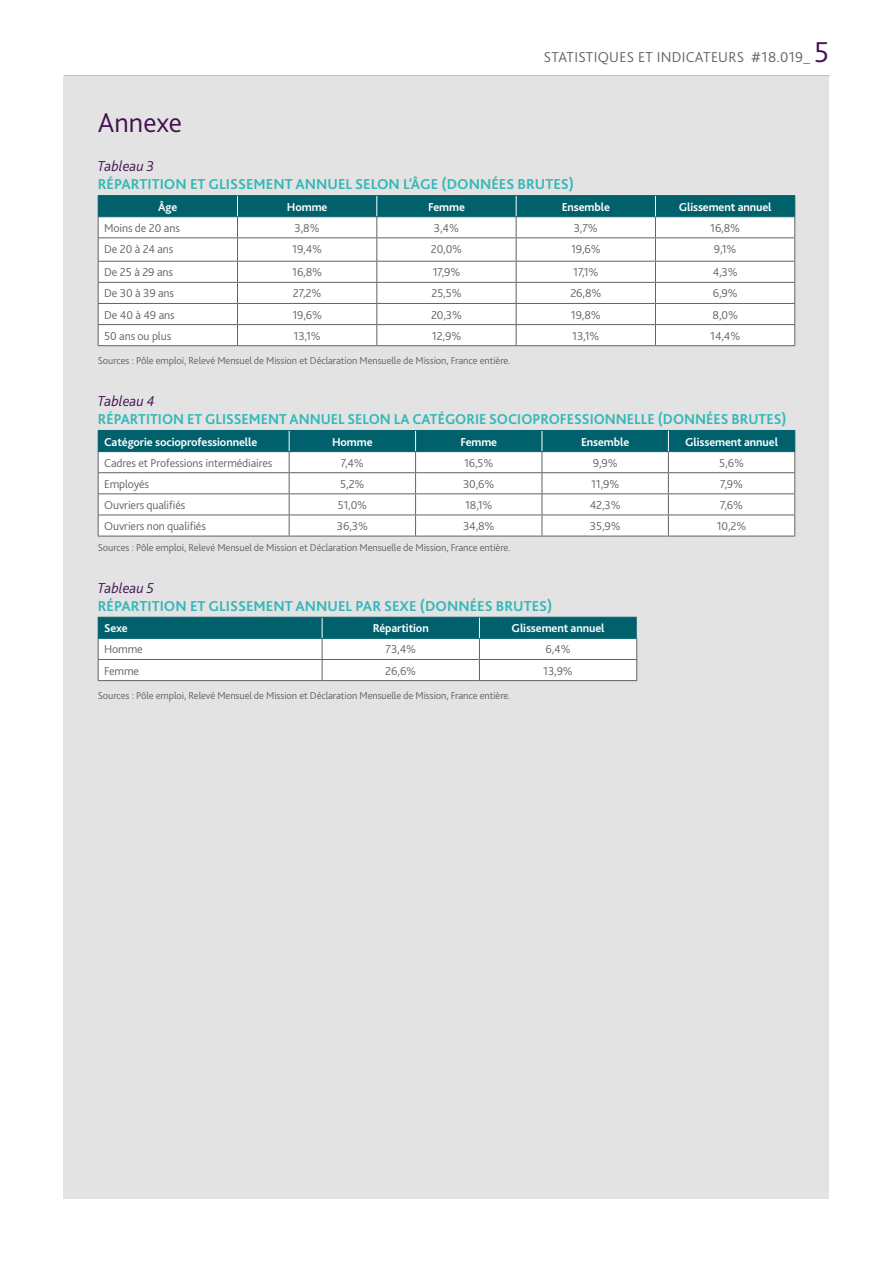
<style>
.page{position:relative;width:893px;height:1263px;background:#fff}
.page>*{position:absolute;margin:0;border:0;box-sizing:border-box;transform-origin:0 0}
.t1{font:300 28.5px "Bliss 2";color:#441051}
.t2{font:700 15px "Bliss 2";color:#33b7b7}
.t3{font:300 15px "Bliss 2";letter-spacing:.02em;color:#646363}
.t4{font:italic 300 15px "Bliss 2";color:#441051}
.t5{font:300 12px "Bliss 2";letter-spacing:-.01em;color:#646363}
.t6{font:700 12px "Bliss 2";letter-spacing:-.01em;color:#fff}
.t7{font:300 10.5px "Bliss 2";letter-spacing:-.01em;color:#646363}
.s1{font-size:30px;color:#441051}
</style>
<div class="page">
<hr style="left:64px;top:76px;width:765px;height:1px;background:#646363">
<div style="left:64px;top:77px;width:765px;height:1122px;background:#e3e3e3"></div>
<hr style="left:98px;top:345px;width:139px;height:1px;background:#646363">
<hr style="left:237px;top:345px;width:140px;height:1px;background:#646363">
<hr style="left:377px;top:345px;width:139px;height:1px;background:#646363">
<hr style="left:516px;top:345px;width:139px;height:1px;background:#646363">
<hr style="left:655px;top:345px;width:140px;height:1px;background:#646363">
<hr style="left:98px;top:195px;width:139px;height:1px;background:#00616d">
<hr style="left:237px;top:195px;width:140px;height:1px;background:#00616d">
<hr style="left:377px;top:195px;width:139px;height:1px;background:#00616d">
<hr style="left:516px;top:195px;width:139px;height:1px;background:#00616d">
<hr style="left:655px;top:195px;width:140px;height:1px;background:#00616d">
<svg style="left:98px;top:196px;width:697px;height:149px;background:#d4e2e4"></svg>
<hr style="left:98px;top:536px;width:191px;height:1px;background:#646363">
<hr style="left:289px;top:536px;width:127px;height:1px;background:#646363">
<hr style="left:416px;top:536px;width:126px;height:1px;background:#646363">
<hr style="left:542px;top:536px;width:126px;height:1px;background:#646363">
<hr style="left:668px;top:536px;width:127px;height:1px;background:#646363">
<svg style="left:98px;top:430px;width:697px;height:106px;background:#c4d8da"></svg>
<svg style="left:98px;top:617px;width:539px;height:64px;background:#a6c6ca"></svg>
<hr style="left:322px;top:617px;width:157px;height:1px;background:#00616d">
<hr style="left:479px;top:617px;width:158px;height:1px;background:#00616d">
<hr style="left:98px;top:638px;width:224px;height:1px;background:#00616d">
<hr style="left:322px;top:638px;width:157px;height:1px;background:#00616d">
<hr style="left:479px;top:638px;width:158px;height:1px;background:#00616d">
<p class="t3" style="left:544px;top:47px;width:287px">STATISTIQUES ET INDICATEURS #18.019_ <span class="s1">5</span></p>
<h1 class="t1" style="left:98px;top:105px;width:86px">Annexe</h1>
<p class="t4" style="left:98px;top:157px;width:58px">Tableau 3</p>
<p class="t2" style="left:98px;top:175px;width:478px">RÉPARTITION ET GLISSEMENT ANNUEL SELON L’ÂGE (DONNÉES BRUTES)</p>
<p class="t6" style="left:158px;top:199px;width:21px">Âge</p>
<p class="t6" style="left:287px;top:199px;width:42px">Homme</p>
<p class="t6" style="left:428px;top:199px;width:38px">Femme</p>
<p class="t6" style="left:562px;top:199px;width:50px">Ensemble</p>
<p class="t6" style="left:679px;top:199px;width:94px">Glissement annuel</p>
<p class="t5" style="left:104px;top:220px;width:77px">Moins de 20 ans</p>
<p class="t5" style="left:295px;top:220px;width:27px">3,8%</p>
<p class="t5" style="left:434px;top:220px;width:27px">3,4%</p>
<p class="t5" style="left:574px;top:220px;width:26px">3,7%</p>
<p class="t5" style="left:710px;top:220px;width:31px">16,8%</p>
<p class="t5" style="left:104px;top:242px;width:71px">De 20 à 24 ans</p>
<p class="t5" style="left:292px;top:242px;width:31px">19,4%</p>
<p class="t5" style="left:431px;top:242px;width:33px">20,0%</p>
<p class="t5" style="left:571px;top:242px;width:31px">19,6%</p>
<p class="t5" style="left:714px;top:242px;width:24px">9,1%</p>
<p class="t5" style="left:104px;top:265px;width:70px">De 25 à 29 ans</p>
<p class="t5" style="left:292px;top:265px;width:31px">16,8%</p>
<p class="t5" style="left:433px;top:265px;width:29px">17,9%</p>
<p class="t5" style="left:573px;top:265px;width:27px">17,1%</p>
<p class="t5" style="left:713px;top:265px;width:27px">4,3%</p>
<p class="t5" style="left:104px;top:286px;width:71px">De 30 à 39 ans</p>
<p class="t5" style="left:293px;top:286px;width:30px">27,2%</p>
<p class="t5" style="left:431px;top:286px;width:32px">25,5%</p>
<p class="t5" style="left:570px;top:286px;width:33px">26,8%</p>
<p class="t5" style="left:713px;top:286px;width:26px">6,9%</p>
<p class="t5" style="left:104px;top:307px;width:72px">De 40 à 49 ans</p>
<p class="t5" style="left:292px;top:307px;width:31px">19,6%</p>
<p class="t5" style="left:431px;top:307px;width:33px">20,3%</p>
<p class="t5" style="left:571px;top:307px;width:31px">19,8%</p>
<p class="t5" style="left:713px;top:307px;width:27px">8,0%</p>
<p class="t5" style="left:104px;top:328px;width:68px">50 ans ou plus</p>
<p class="t5" style="left:294px;top:328px;width:29px">13,1%</p>
<p class="t5" style="left:432px;top:328px;width:31px">12,9%</p>
<p class="t5" style="left:572px;top:328px;width:29px">13,1%</p>
<p class="t5" style="left:710px;top:328px;width:32px">14,4%</p>
<p class="t7" style="left:98px;top:354px;width:414px">Sources : Pôle emploi, Relevé Mensuel de Mission et Déclaration Mensuelle de Mission, France entière.</p>
<p class="t4" style="left:98px;top:392px;width:59px">Tableau 4</p>
<p class="t2" style="left:98px;top:410px;width:690px">RÉPARTITION ET GLISSEMENT ANNUEL SELON LA CATÉGORIE SOCIOPROFESSIONNELLE (DONNÉES BRUTES)</p>
<p class="t6" style="left:104px;top:434px;width:155px">Catégorie socioprofessionnelle</p>
<p class="t6" style="left:332px;top:434px;width:42px">Homme</p>
<p class="t6" style="left:460px;top:434px;width:38px">Femme</p>
<p class="t6" style="left:581px;top:434px;width:50px">Ensemble</p>
<p class="t6" style="left:685px;top:434px;width:94px">Glissement annuel</p>
<p class="t5" style="left:104px;top:455px;width:170px">Cadres et Professions intermédiaires</p>
<p class="t5" style="left:341px;top:455px;width:25px">7,4%</p>
<p class="t5" style="left:464px;top:455px;width:31px">16,5%</p>
<p class="t5" style="left:593px;top:455px;width:26px">9,9%</p>
<p class="t5" style="left:719px;top:455px;width:26px">5,6%</p>
<p class="t5" style="left:104px;top:476px;width:46px">Employés</p>
<p class="t5" style="left:340px;top:476px;width:26px">5,2%</p>
<p class="t5" style="left:463px;top:476px;width:33px">30,6%</p>
<p class="t5" style="left:591px;top:476px;width:30px">11,9%</p>
<p class="t5" style="left:720px;top:476px;width:24px">7,9%</p>
<p class="t5" style="left:104px;top:497px;width:83px">Ouvriers qualifiés</p>
<p class="t5" style="left:338px;top:497px;width:31px">51,0%</p>
<p class="t5" style="left:465px;top:497px;width:29px">18,1%</p>
<p class="t5" style="left:590px;top:497px;width:32px">42,3%</p>
<p class="t5" style="left:720px;top:497px;width:24px">7,6%</p>
<p class="t5" style="left:104px;top:519px;width:103px">Ouvriers non qualifiés</p>
<p class="t5" style="left:337px;top:519px;width:33px">36,3%</p>
<p class="t5" style="left:463px;top:519px;width:33px">34,8%</p>
<p class="t5" style="left:590px;top:519px;width:32px">35,9%</p>
<p class="t5" style="left:717px;top:519px;width:31px">10,2%</p>
<p class="t7" style="left:98px;top:541px;width:414px">Sources : Pôle emploi, Relevé Mensuel de Mission et Déclaration Mensuelle de Mission, France entière.</p>
<p class="t4" style="left:98px;top:578px;width:58px">Tableau 5</p>
<p class="t2" style="left:98px;top:596px;width:456px">RÉPARTITION ET GLISSEMENT ANNUEL PAR SEXE (DONNÉES BRUTES)</p>
<p class="t6" style="left:104px;top:621px;width:25px">Sexe</p>
<p class="t6" style="left:373px;top:621px;width:58px">Répartition</p>
<p class="t6" style="left:512px;top:621px;width:94px">Glissement annuel</p>
<p class="t5" style="left:104px;top:642px;width:40px">Homme</p>
<p class="t5" style="left:385px;top:642px;width:32px">73,4%</p>
<p class="t5" style="left:546px;top:642px;width:27px">6,4%</p>
<p class="t5" style="left:104px;top:663px;width:37px">Femme</p>
<p class="t5" style="left:385px;top:663px;width:32px">26,6%</p>
<p class="t5" style="left:543px;top:663px;width:31px">13,9%</p>
<p class="t7" style="left:98px;top:689px;width:414px">Sources : Pôle emploi, Relevé Mensuel de Mission et Déclaration Mensuelle de Mission, France entière.</p>
</div>
